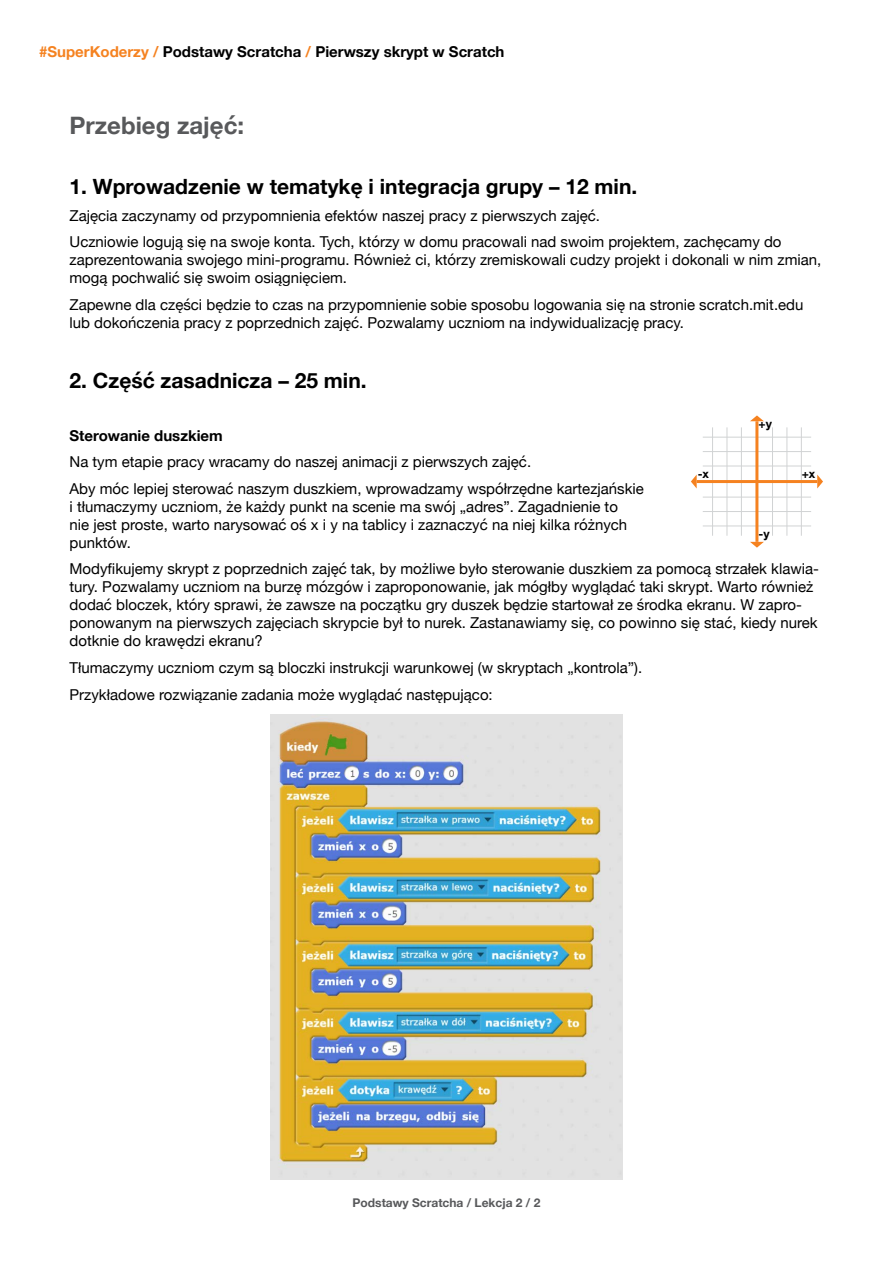
<style>
.page{position:relative;width:893px;height:1263px;background:#fff}
.page>*{position:absolute;margin:0;border:0;box-sizing:border-box;transform-origin:0 0}
.t1{font:700 24px "Helvetica Neue";color:#58595b}
.t2{font:700 21px "Helvetica Neue";color:#000}
.t3{font:15px/18px "Helvetica Neue";color:#000}
.t4{font:700 15px "Helvetica Neue";color:#000}
.t5{font:700 12px "Helvetica Neue";color:#58595b}
.t6{font:700 12px "Helvetica Neue";color:#000}
.s1{color:#f58220}
</style>
<div class="page">
<img style="left:270px;top:715px;width:352px;height:464px">
<hr style="left:741px;top:427px;width:1px;height:109px;background:#d1d3d4">
<hr style="left:703px;top:466px;width:108px;height:1px;background:#d1d3d4">
<hr style="left:772px;top:427px;width:1px;height:109px;background:#d1d3d4">
<hr style="left:703px;top:497px;width:108px;height:1px;background:#d1d3d4">
<hr style="left:786px;top:427px;width:1px;height:109px;background:#d1d3d4">
<hr style="left:703px;top:511px;width:108px;height:1px;background:#d1d3d4">
<hr style="left:801px;top:427px;width:1px;height:109px;background:#d1d3d4">
<hr style="left:703px;top:526px;width:108px;height:1px;background:#d1d3d4">
<hr style="left:712px;top:427px;width:1px;height:109px;background:#d1d3d4">
<hr style="left:703px;top:437px;width:108px;height:1px;background:#d1d3d4">
<hr style="left:727px;top:427px;width:1px;height:109px;background:#d1d3d4">
<hr style="left:703px;top:451px;width:108px;height:1px;background:#d1d3d4">
<hr style="left:697px;top:480px;width:120px;height:3px;background:#f58220">
<svg style="left:750px;top:415px;width:14px;height:6px"></svg>
<svg style="left:750px;top:542px;width:14px;height:6px"></svg>
<svg style="left:817px;top:475px;width:6px;height:13px"></svg>
<svg style="left:691px;top:475px;width:6px;height:13px"></svg>
<hr style="left:755px;top:421px;width:3px;height:121px;background:#f58220">
<p class="t4" style="left:39px;top:40px;width:467px"><span class="s1">#SuperKoderzy /</span> Podstawy Scratcha <span class="s1">/</span> Pierwszy skrypt w Scratch</p>
<h1 class="t1" style="left:70px;top:107px;width:176px">Przebieg zajęć:</h1>
<h2 class="t2" style="left:70px;top:170px;width:569px">1. Wprowadzenie w tematykę i integracja grupy – 12 min.</h2>
<p class="t3" style="left:70px;top:203px;width:713px;line-height:26.5px">Zajęcia zaczynamy od przypomnienia efektów naszej pracy z pierwszych zajęć.<br>Uczniowie logują się na swoje konta. Tych, którzy w domu pracowali nad swoim projektem, zachęcamy do</p>
<p class="t3" style="left:70px;top:252px;width:753px">zaprezentowania swojego mini-programu. Również ci, którzy zremiskowali cudzy projekt i dokonali w nim zmian, mogą pochwalić się swoim osiągnięciem.</p>
<p class="t3" style="left:70px;top:296px;width:735px">Zapewne dla części będzie to czas na przypomnienie sobie sposobu logowania się na stronie scratch.mit.edu lub dokończenia pracy z poprzednich zajęć. Pozwalamy uczniom na indywidualizację pracy.</p>
<h2 class="t2" style="left:70px;top:364px;width:299px">2. Część zasadnicza – 25 min.</h2>
<p class="t4" style="left:70px;top:424px;width:155px">Sterowanie duszkiem</p>
<p class="t3" style="left:70px;top:450px;width:576px;line-height:26.5px">Na tym etapie pracy wracamy do naszej animacji z pierwszych zajęć.<br>Aby móc lepiej sterować naszym duszkiem, wprowadzamy współrzędne kartezjańskie</p>
<p class="t3" style="left:70px;top:498px;width:559px">i tłumaczymy uczniom, że każdy punkt na scenie ma swój „adres”. Zagadnienie to nie jest proste, warto narysować oś x i y na tablicy i zaznaczyć na niej kilka różnych punktów.</p>
<p class="t3" style="left:70px;top:561px;width:751px">Modyfikujemy skrypt z poprzednich zajęć tak, by możliwe było sterowanie duszkiem za pomocą strzałek klawia&shy;tury. Pozwalamy uczniom na burzę mózgów i zaproponowanie, jak mógłby wyglądać taki skrypt. Warto również dodać bloczek, który sprawi, że zawsze na początku gry duszek będzie startował ze środka ekranu. W zapro&shy;ponowanym na pierwszych zajęciach skrypcie był to nurek. Zastanawiamy się, co powinno się stać, kiedy nurek dotknie do krawędzi ekranu?</p>
<p class="t3" style="left:70px;top:655px;width:574px;line-height:26.5px">Tłumaczymy uczniom czym są bloczki instrukcji warunkowej (w skryptach „kontrola”).<br>Przykładowe rozwiązanie zadania może wyglądać następująco:</p>
<p class="t6" style="left:759px;top:415px;width:15px">+y</p>
<p class="t6" style="left:698px;top:464px;width:13px">-x</p>
<p class="t6" style="left:802px;top:464px;width:15px">+x</p>
<p class="t6" style="left:759px;top:525px;width:13px">-y</p>
<p class="t5" style="left:353px;top:1194px;width:189px">Podstawy Scratcha / Lekcja 2 / 2</p>
</div>
